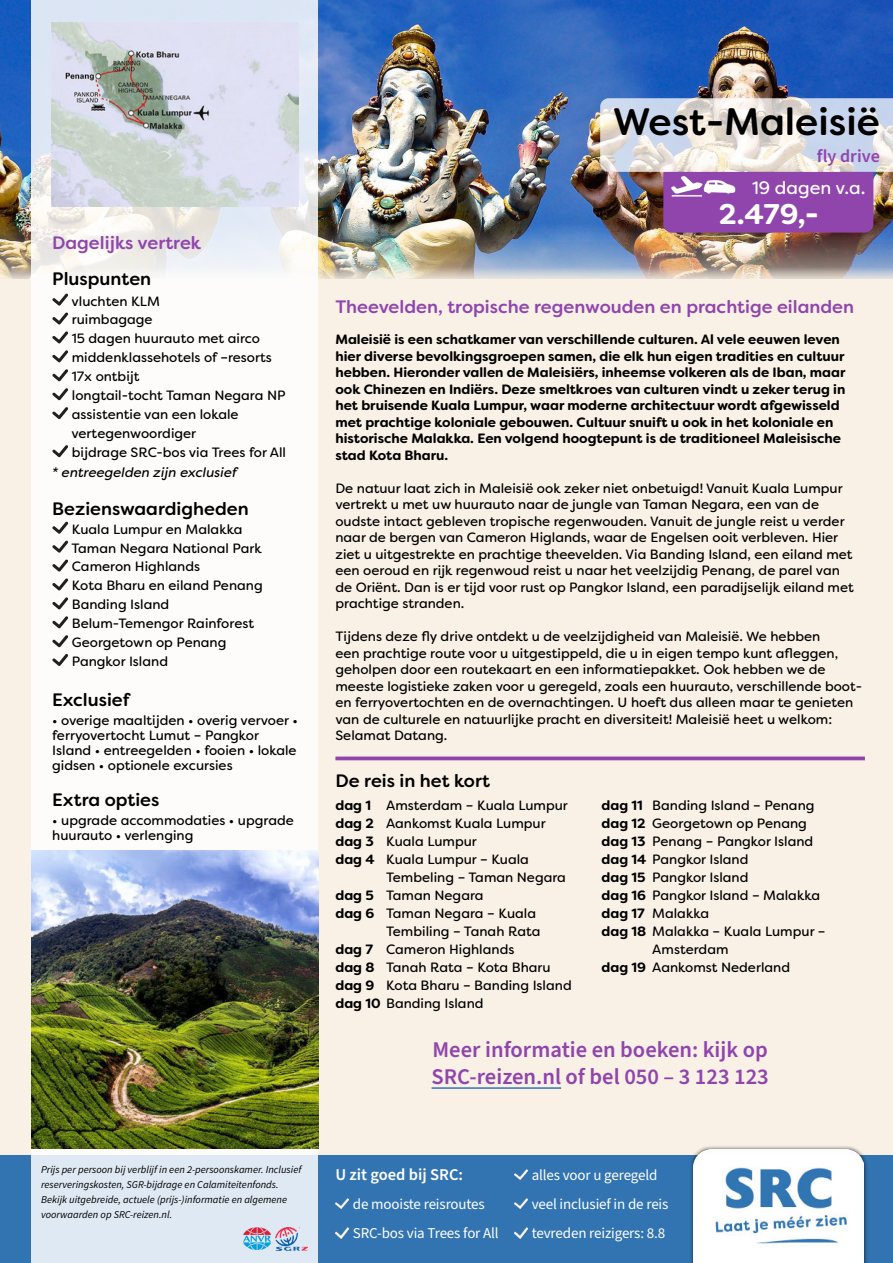
<style>
.page{position:relative;width:893px;height:1263px;background:#fff}
.page>*{position:absolute;margin:0;border:0;box-sizing:border-box;transform-origin:0 0}
.t1{font:500 38.25px "Filson Soft";color:#000}
.t2{font:700 28.5px "Filson Soft";color:#fff}
.t3{font:600 22.5px/27px "Source Sans Pro";color:#9045ad}
.t4{font:500 18px "Filson Soft";color:#9045ad}
.t5{font:500 18px "Filson Soft";color:#000}
.t6{font:18px "Filson Soft";color:#fff}
.t7{font:600 18px "Source Sans Pro";color:#9045ad}
.t8{font:600 16.5px "Source Sans Pro";color:#fff}
.t9{font:15px "Source Sans Pro";letter-spacing:-.01em;color:#fff}
.t10{font:13.5px/18.9px "Filson Soft";color:#000}
.t11{font:700 13.5px/18px "Filson Soft";color:#000}
.t12{font:italic 13.5px "Filson Soft";color:#000}
.t13{font:italic 10.5px "Source Sans Variable";color:#000}
.s1{font-weight:700}
</style>
<div class="page">
<div style="left:0;top:242px;width:893px;height:913px;background:#f9f1e5"></div>
<img style="left:0;top:0;width:893px;height:279px">
<div style="left:0;top:1155px;width:893px;height:108px;background:#3274b1"></div>
<div style="left:689px;top:1145px;width:179px;height:118px;background:#000;opacity:.7"></div>
<img style="left:693px;top:1149px;width:171px;height:114px">
<svg style="left:32px;top:0;width:286px;height:1263px;background:#f6f6f8"></svg>
<img style="left:243px;top:1228px;width:27px;height:22px">
<img style="left:275px;top:1228px;width:32px;height:22px">
<svg style="left:515px;top:1228px;width:12px;height:10px"></svg>
<svg style="left:515px;top:1199px;width:12px;height:10px"></svg>
<svg style="left:515px;top:1169px;width:12px;height:10px"></svg>
<svg style="left:335px;top:1228px;width:13px;height:10px"></svg>
<svg style="left:335px;top:1199px;width:13px;height:10px"></svg>
<hr style="left:432px;top:1087px;width:129px;height:2px;background:#3274b1">
<svg style="left:335px;top:756px;width:530px;height:4px;background:#9e5db4"></svg>
<img style="left:32px;top:850px;width:286px;height:298px">
<svg style="left:52px;top:654px;width:16px;height:12px"></svg>
<svg style="left:52px;top:635px;width:16px;height:12px"></svg>
<svg style="left:52px;top:616px;width:16px;height:12px"></svg>
<svg style="left:52px;top:597px;width:16px;height:12px"></svg>
<svg style="left:52px;top:578px;width:16px;height:12px"></svg>
<svg style="left:52px;top:560px;width:16px;height:11px"></svg>
<svg style="left:52px;top:540px;width:16px;height:13px"></svg>
<svg style="left:52px;top:522px;width:16px;height:11px"></svg>
<svg style="left:52px;top:445px;width:16px;height:12px"></svg>
<svg style="left:52px;top:407px;width:16px;height:12px"></svg>
<svg style="left:52px;top:388px;width:16px;height:12px"></svg>
<svg style="left:52px;top:369px;width:16px;height:12px"></svg>
<svg style="left:52px;top:350px;width:16px;height:12px"></svg>
<svg style="left:52px;top:331px;width:16px;height:12px"></svg>
<svg style="left:52px;top:312px;width:16px;height:12px"></svg>
<svg style="left:52px;top:294px;width:16px;height:11px"></svg>
<img style="left:51px;top:22px;width:247px;height:185px">
<img style="left:600px;top:98px;width:293px;height:135px">
<h3 class="t4" style="left:52px;top:231px;width:151px">Dagelijks vertrek</h3>
<h3 class="t5" style="left:52px;top:267px;width:100px">Pluspunten</h3>
<p class="t10" style="left:71px;top:291px;width:216px">vluchten KLM<br>ruimbagage<br>15 dagen huurauto met airco middenklassehotels of –resorts<br>17x ontbijt<br>longtail-tocht Taman Negara NP assistentie van een lokale vertegenwoordiger<br>bijdrage SRC-bos via Trees for All</p>
<p class="t12" style="left:52px;top:463px;width:186px">* entreegelden zijn exclusief</p>
<h3 class="t5" style="left:52px;top:497px;width:198px">Bezienswaardigheden</h3>
<p class="t10" style="left:71px;top:519px;width:193px">Kuala Lumpur en Malakka<br>Taman Negara National Park<br>Cameron Highlands<br>Kota Bharu en eiland Penang<br>Banding Island<br>Belum-Temengor Rainforest<br>Georgetown op Penang<br>Pangkor Island</p>
<h3 class="t5" style="left:52px;top:688px;width:79px">Exclusief</h3>
<p class="t10" style="left:52px;top:712px;width:247px;line-height:15px">• overige maaltijden • overig vervoer • ferryovertocht Lumut – Pangkor Island • entreegelden • fooien • lokale gidsen • optionele excursies</p>
<h3 class="t5" style="left:52px;top:788px;width:109px">Extra opties</h3>
<p class="t10" style="left:52px;top:812px;width:243px;line-height:15px">• upgrade accommodaties • upgrade huurauto • verlenging</p>
<p class="t13" style="left:41px;top:1163px;width:262px">Prijs per persoon bij verblijf in een 2-persoonskamer. Inclusief</p>
<p class="t13" style="left:41px;top:1178px;width:239px">reserveringskosten, SGR-bijdrage en Calamiteitenfonds.</p>
<p class="t13" style="left:41px;top:1193px;width:248px">Bekijk uitgebreide, actuele (prijs-)informatie en algemene</p>
<p class="t13" style="left:41px;top:1208px;width:133px">voorwaarden op SRC-reizen.nl.</p>
<h1 class="t1" style="left:613px;top:97px;width:268px">West-Maleisië</h1>
<h3 class="t7" style="left:817px;top:144px;width:64px">fly drive</h3>
<h3 class="t6" style="left:752px;top:176px;width:115px">19 dagen v.a.</h3>
<h2 class="t2" style="left:719px;top:196px;width:101px">2.479,-</h2>
<h3 class="t4" style="left:335px;top:295px;width:520px">Theevelden, tropische regenwouden en prachtige eilanden</h3>
<p class="t11" style="left:335px;top:331px;width:512px;line-height:16.5px">Maleisië is een schatkamer van verschillende culturen. Al vele eeuwen leven hier diverse bevolkingsgroepen samen, die elk hun eigen tradities en cultuur hebben. Hieronder vallen de Maleisiërs, inheemse volkeren als de Iban, maar ook Chinezen en Indiërs. Deze smeltkroes van culturen vindt u zeker terug in het bruisende Kuala Lumpur, waar moderne architectuur wordt afgewisseld met prachtige koloniale gebouwen. Cultuur snuift u ook in het koloniale en historische Malakka. Een volgend hoogtepunt is de traditioneel Maleisische stad Kota Bharu.</p>
<p class="t10" style="left:335px;top:480px;width:520px;line-height:16.5px">De natuur laat zich in Maleisië ook zeker niet onbetuigd! Vanuit Kuala Lumpur vertrekt u met uw huurauto naar de jungle van Taman Negara, een van de oudste intact gebleven tropische regenwouden. Vanuit de jungle reist u verder naar de bergen van Cameron Higlands, waar de Engelsen ooit verbleven. Hier ziet u uitgestrekte en prachtige theevelden. Via Banding Island, een eiland met een oeroud en rijk regenwoud reist u naar het veelzijdig Penang, de parel van de Oriënt. Dan is er tijd voor rust op Pangkor Island, een paradijselijk eiland met prachtige stranden.</p>
<p class="t10" style="left:335px;top:628px;width:528px;line-height:16.5px">Tijdens deze fly drive ontdekt u de veelzijdigheid van Maleisië. We hebben<br>een prachtige route voor u uitgestippeld, die u in eigen tempo kunt afleggen, geholpen door een routekaart en een informatiepakket. Ook hebben we de meeste logistieke zaken voor u geregeld, zoals een huurauto, verschillende boot&shy;en ferryovertochten en de overnachtingen. U hoeft dus alleen maar te genieten van de culturele en natuurlijke pracht en diversiteit! Maleisië heet u welkom:<br>Selamat Datang.</p>
<h3 class="t5" style="left:335px;top:769px;width:156px">De reis in het kort</h3>
<p class="t10" style="left:386px;top:796px;width:183px">Amsterdam – Kuala Lumpur</p>
<p class="t10" style="left:386px;top:814px;width:161px">Aankomst Kuala Lumpur</p>
<p class="t10" style="left:386px;top:832px;width:92px">Kuala Lumpur</p>
<p class="t10" style="left:386px;top:850px;width:144px">Kuala Lumpur – Kuala</p>
<p class="t10" style="left:386px;top:868px;width:181px">Tembeling – Taman Negara</p>
<p class="t10" style="left:386px;top:886px;width:99px">Taman Negara</p>
<p class="t10" style="left:386px;top:904px;width:151px">Taman Negara – Kuala</p>
<p class="t10" style="left:386px;top:922px;width:156px">Tembiling – Tanah Rata</p>
<p class="t10" style="left:386px;top:940px;width:130px">Cameron Highlands</p>
<p class="t10" style="left:386px;top:958px;width:166px">Tanah Rata – Kota Bharu</p>
<p class="t10" style="left:386px;top:976px;width:187px">Kota Bharu – Banding Island</p>
<p class="t10" style="left:335px;top:994px;width:150px"><span class="s1">dag 10</span> Banding Island</p>
<p class="t11" style="left:335px;top:797px;width:41px">dag 1 dag 2 dag 3 dag 4</p>
<p class="t11" style="left:335px;top:887px;width:40px">dag 5 dag 6</p>
<p class="t11" style="left:335px;top:941px;width:41px;text-align:justify">dag 7 dag 8 dag 9</p>
<p class="t10" style="left:652px;top:796px;width:164px">Banding Island – Penang</p>
<p class="t10" style="left:652px;top:814px;width:156px">Georgetown op Penang</p>
<p class="t10" style="left:652px;top:832px;width:162px">Penang – Pangkor Island</p>
<p class="t10" style="left:602px;top:850px;width:148px"><span class="s1">dag 14</span> Pangkor Island</p>
<p class="t10" style="left:652px;top:868px;width:98px">Pangkor Island</p>
<p class="t10" style="left:652px;top:886px;width:169px">Pangkor Island – Malakka</p>
<p class="t10" style="left:652px;top:904px;width:58px">Malakka</p>
<p class="t10" style="left:602px;top:922px;width:225px"><span class="s1">dag 18</span> Malakka – Kuala Lumpur –</p>
<p class="t10" style="left:652px;top:940px;width:78px">Amsterdam</p>
<p class="t10" style="left:652px;top:958px;width:139px">Aankomst Nederland</p>
<p class="t11" style="left:602px;top:797px;width:45px">dag 11 dag 12 dag 13</p>
<p class="t11" style="left:602px;top:869px;width:46px;text-align:justify">dag 15 dag 16 dag 17</p>
<p class="t11" style="left:602px;top:959px;width:46px">dag 19</p>
<h3 class="t3" style="left:432px;top:1036px;width:339px">Meer informatie en boeken: kijk op<br>SRC-reizen.nl of bel 050 – 3 123 123</h3>
<p class="t8" style="left:335px;top:1163px;width:129px">U zit goed bij SRC:</p>
<p class="t9" style="left:532px;top:1164px;width:127px">alles voor u geregeld</p>
<p class="t9" style="left:353px;top:1194px;width:133px">de mooiste reisroutes</p>
<p class="t9" style="left:532px;top:1194px;width:138px">veel inclusief in de reis</p>
<p class="t9" style="left:353px;top:1223px;width:147px">SRC-bos via Trees for All</p>
<p class="t9" style="left:532px;top:1223px;width:135px">tevreden reizigers: 8.8</p>
</div>
